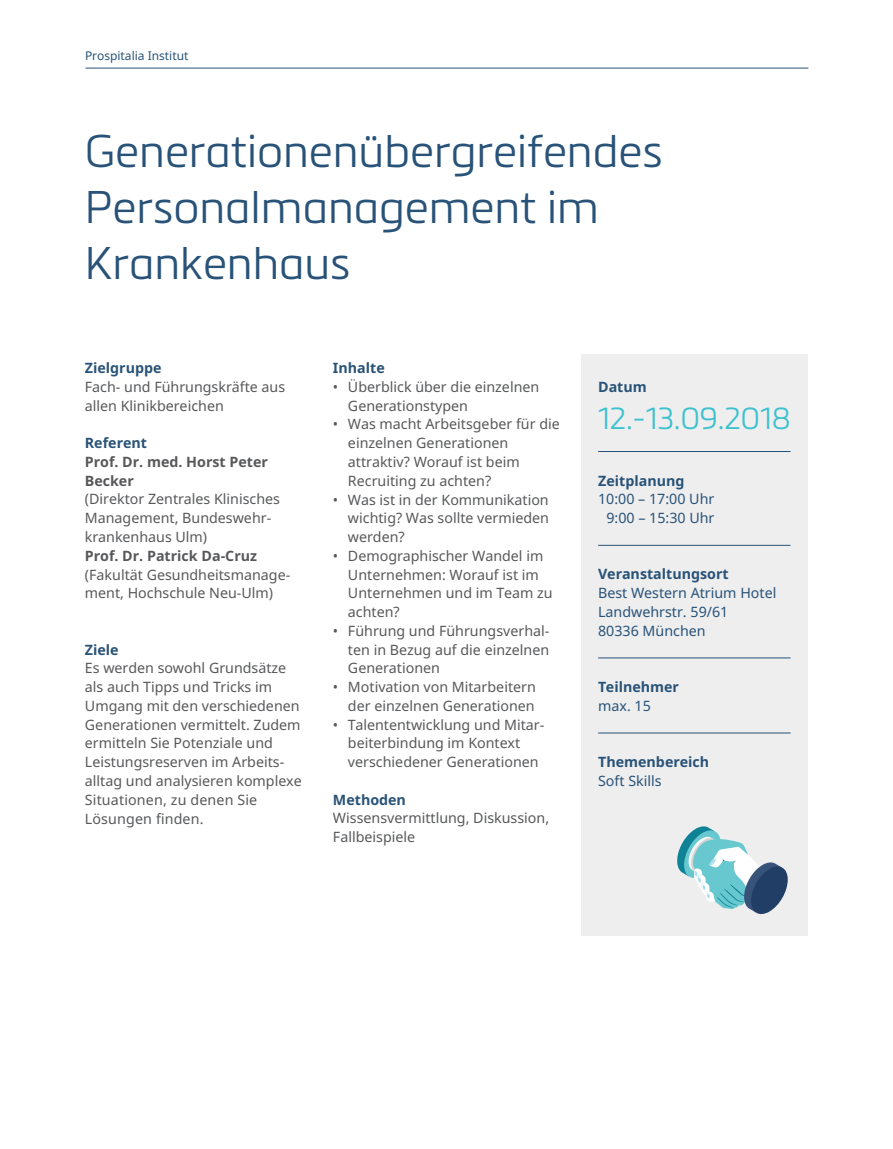
<style>
.page{position:relative;width:893px;height:1149px;background:#fff}
.page>*{position:absolute;margin:0;border:0;box-sizing:border-box;transform-origin:0 0}
.t1{font:300 45px/56.2px "Metronic Pro";color:#285277}
.t2{font:300 30px "Metronic Pro";letter-spacing:-.01em;color:#3cc1ce}
.t3{font:14.25px/18.8px "Noto Sans";color:#57585a}
.t4{font:700 14.25px "Noto Sans";color:#285277}
.t5{font:14.25px/18.8px "Noto Sans";color:#285277;text-align:center}
.t6{font:700 14.25px/18.8px "Noto Sans";color:#57585a}
.t7{font:12px "Noto Sans";color:#285277}
</style>
<div class="page">
<hr style="left:86px;top:68px;width:722px;height:1px;background:#285277">
<div style="left:581px;top:354px;width:227px;height:581px;background:#eeeeef"></div>
<hr style="left:598px;top:451px;width:193px;height:1px;background:#285277">
<hr style="left:598px;top:544px;width:193px;height:1px;background:#285277">
<hr style="left:598px;top:657px;width:193px;height:1px;background:#285277">
<hr style="left:598px;top:732px;width:193px;height:1px;background:#285277">
<svg style="left:677px;top:826px;width:111px;height:89px"></svg>
<p class="t7" style="left:85px;top:47px;width:105px">Prospitalia Institut</p>
<h1 class="t1" style="left:85px;top:121px;width:579px">Generationenübergreifendes<br>Personalmanagement im<br>Krankenhaus</h1>
<p class="t4" style="left:85px;top:358px;width:78px">Zielgruppe</p>
<p class="t3" style="left:85px;top:377px;width:202px">Fach- und Führungskräfte aus allen Klinikbereichen</p>
<p class="t4" style="left:85px;top:433px;width:64px">Referent</p>
<p class="t6" style="left:85px;top:452px;width:184px">Prof. Dr. med. Horst Peter<br>Becker</p>
<p class="t3" style="left:85px;top:489px;width:197px">(Direktor Zentrales Klinisches<br>Management, Bundeswehr&shy;krankenhaus Ulm)</p>
<p class="t6" style="left:85px;top:545px;width:174px">Prof. Dr. Patrick Da-Cruz</p>
<p class="t3" style="left:85px;top:564px;width:207px">(Fakultät Gesundheitsmanage&shy;ment, Hochschule Neu-Ulm)</p>
<p class="t4" style="left:85px;top:639px;width:35px">Ziele</p>
<p class="t3" style="left:85px;top:658px;width:218px">Es werden sowohl Grundsätze als auch Tipps und Tricks im<br>Umgang mit den verschiedenen<br>Generationen vermittelt. Zudem ermitteln Sie Potenziale und<br>Leistungsreserven im Arbeits&shy;alltag und analysieren komplexe<br>Situationen, zu denen Sie<br>Lösungen finden.</p>
<p class="t4" style="left:333px;top:358px;width:53px">Inhalte</p>
<p class="t3" style="left:348px;top:377px;width:193px;text-indent:-15px">• Überblick über die einzelnen<br>Generationstypen</p>
<p class="t3" style="left:348px;top:414px;width:213px;text-indent:-15px">• Was macht Arbeitsgeber für die einzelnen Generationen attraktiv? Worauf ist beim<br>Recruiting zu achten?</p>
<p class="t3" style="left:348px;top:489px;width:203px;text-align:justify;text-indent:-15px">• Was ist in der Kommunikation wichtig? Was sollte vermieden werden?</p>
<p class="t3" style="left:348px;top:545px;width:206px;text-indent:-15px">• Demographischer Wandel im<br>Unternehmen: Worauf ist im<br>Unternehmen und im Team zu achten?</p>
<p class="t3" style="left:348px;top:620px;width:203px;text-align:justify;text-indent:-15px">• Führung und Führungsverhal&shy;ten in Bezug auf die einzelnen Generationen</p>
<p class="t3" style="left:333px;top:677px;width:204px;text-align:right">• Motivation von Mitarbeitern der einzelnen Generationen</p>
<p class="t3" style="left:348px;top:714px;width:198px;text-indent:-15px">• Talententwicklung und Mitar&shy;beiterbindung im Kontext verschiedener Generationen</p>
<p class="t4" style="left:333px;top:789px;width:75px">Methoden</p>
<p class="t3" style="left:333px;top:808px;width:218px">Wissensvermittlung, Diskussion,<br>Fallbeispiele</p>
<p class="t4" style="left:598px;top:376px;width:50px">Datum</p>
<h2 class="t2" style="left:598px;top:398px;width:194px">12.-13.09.2018</h2>
<p class="t4" style="left:598px;top:470px;width:88px">Zeitplanung</p>
<p class="t5" style="left:598px;top:489px;width:118px">10:00 – 17:00 Uhr<br>9:00 – 15:30 Uhr</p>
<p class="t4" style="left:598px;top:564px;width:132px">Veranstaltungsort</p>
<p class="t5" style="left:598px;top:583px;width:180px;text-align:left">Best Western Atrium Hotel<br>Landwehrstr. 59/61<br>80336 München</p>
<p class="t4" style="left:598px;top:676px;width:82px">Teilnehmer</p>
<p class="t5" style="left:598px;top:695px;width:54px">max. 15</p>
<p class="t4" style="left:598px;top:751px;width:113px">Themenbereich</p>
<p class="t5" style="left:598px;top:770px;width:65px">Soft Skills</p>
</div>
